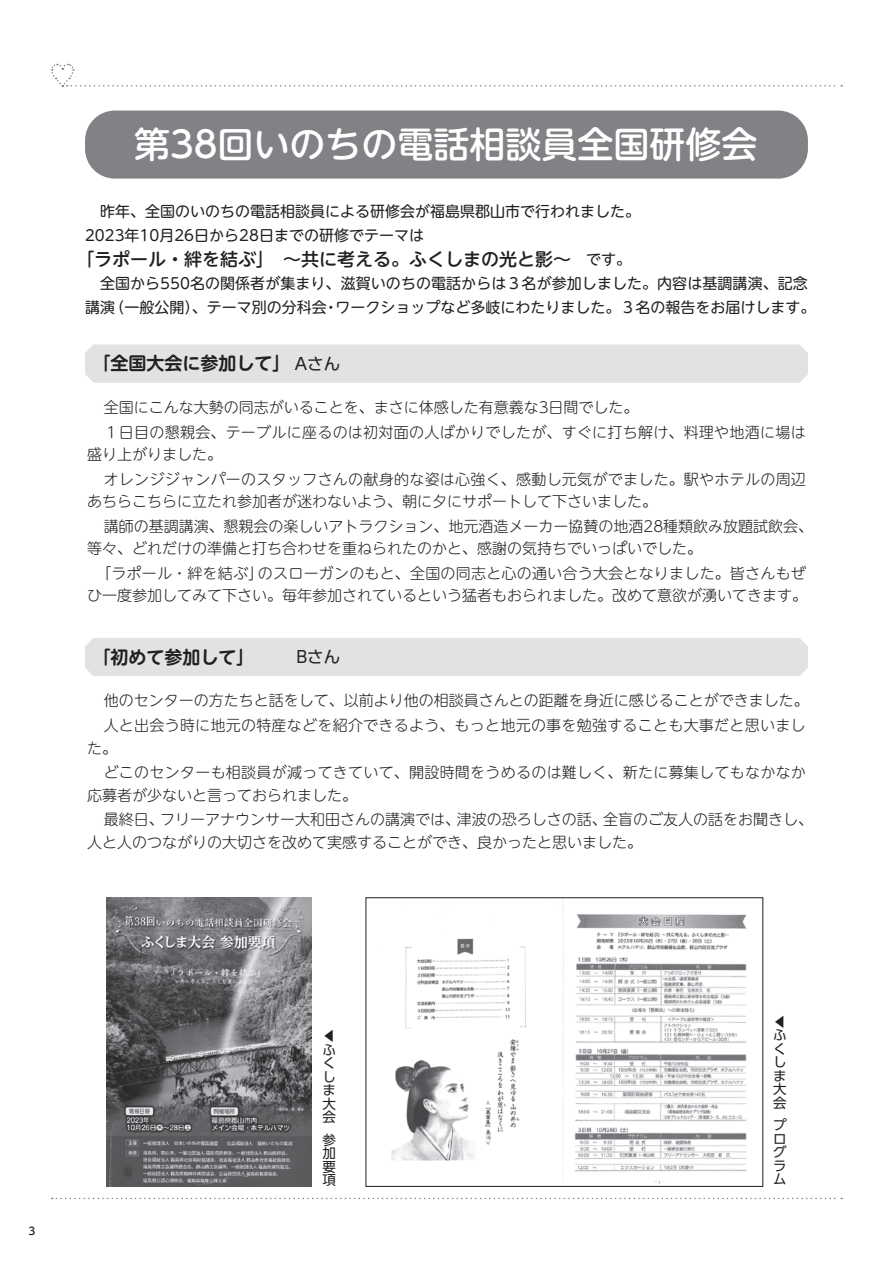
<style>
.page{position:relative;width:893px;height:1263px;background:#fff}
.page>*{position:absolute;margin:0;border:0;box-sizing:border-box;transform-origin:0 0}
.t1{font:500 36px "UD Shin M Go Pro";color:#fff}
.t2{font:500 18px "UD Shin M Go Pro";color:#231f20}
.t3{font:700 18px "UD Shin M Go Pro De";color:#231f20}
.t4{font:16.5px "UD Shin Go Pr 6";color:#231f20}
.t5{font:300 15px/24.6px "UD Shin M Go Pro";color:#231f20}
.t6{font:300 15px/24.6px "UD Shin M Go Pro";letter-spacing:.02em;color:#231f20}
.t7{font:15px/24.2px "UD Shin M Go Pro";color:#231f20}
.t8{font:13.5px/13.5px "UD Shin Go Pr 6";color:#231f20}
.t9{font:500 10.5px "UD Shin M Go Pro";color:#231f20}
.s1{font-weight:400;font-size:15px}
.s2{font-family:"UD Shin Go Pr 6";font-weight:400;font-size:16.5px}
</style>
<div class="page">
<div style="left:85px;top:111px;width:723px;height:68px;background:#808285;border-radius:30px"></div>
<div style="left:85px;top:344px;width:723px;height:39px;background:#e1e2e4"></div>
<div style="left:85px;top:638px;width:723px;height:38px;background:#e1e2e4"></div>
<img style="left:106px;top:897px;width:205px;height:289px">
<img style="left:391px;top:899px;width:356px;height:285px">
<div style="left:366px;top:897px;width:397px;height:290px;border:1px solid #231f20"></div>
<svg style="left:52px;top:1198px;width:790px;height:1px"></svg>
<svg style="left:51px;top:63px;width:791px;height:24px"></svg>
<h1 class="t1" style="left:134px;top:115px;width:625px">第38回いのちの電話相談員全国研修会</h1>
<p class="t7" style="left:85px;top:198px;width:556px">　昨年、全国のいのちの電話相談員による研修会が福島県郡山市で行われました。<br>2023年10月26日から28日までの研修でテーマは</p>
<p class="t2" style="left:76px;top:245px;width:556px">「ラポール・絆を結ぶ」　～共に考える。ふくしまの光と影～<span class="s1">　です。</span></p>
<p class="t7" style="left:85px;top:271px;width:732px">　全国から550名の関係者が集まり、滋賀いのちの電話からは３名が参加しました。内容は基調講演、記念講演（一般公開）、テーマ別の分科会・ワークショップなど多岐にわたりました。３名の報告をお届けします。</p>
<p class="t3" style="left:92px;top:349px;width:249px">「全国大会に参加して」 <span class="s2">Aさん</span></p>
<p class="t6" style="left:104px;top:394px;width:703px">全国にこんな大勢の同志がいることを、まさに体感した有意義な3日間でした。<br>１日目の懇親会、テーブルに座るのは初対面の人ばかりでしたが、すぐに打ち解け、料理や地酒に場は</p>
<p class="t6" style="left:104px;top:441px;width:704px;text-indent:-16px">盛り上がりました。<br>オレンジジャンパーのスタッフさんの献身的な姿は心強く、感動し元気がでました。駅やホテルの周辺</p>
<p class="t5" style="left:104px;top:488px;width:711px;text-indent:-16px">あちらこちらに立たれ参加者が迷わないよう、朝に夕にサポートして下さいました。<br>講師の基調講演、懇親会の楽しいアトラクション、地元酒造メーカー協賛の地酒28種類飲み放題試飲会、</p>
<p class="t5" style="left:96px;top:536px;width:711px;text-indent:-9px">等々、どれだけの準備と打ち合わせを重ねられたのかと、感謝の気持ちでいっぱいでした。<br>「ラポール・絆を結ぶ」のスローガンのもと、全国の同志と心の通い合う大会となりました。皆さんもぜ</p>
<p class="t5" style="left:87px;top:583px;width:722px">ひ一度参加してみて下さい。毎年参加されているという猛者もおられました。改めて意欲が湧いてきます。</p>
<p class="t3" style="left:92px;top:642px;width:163px">「初めて参加して」</p>
<p class="t4" style="left:296px;top:644px;width:45px">Bさん</p>
<p class="t5" style="left:104px;top:688px;width:707px">他のセンターの方たちと話をして、以前より他の相談員さんとの距離を身近に感じることができました。人と出会う時に地元の特産などを紹介できるよう、もっと地元の事を勉強することも大事だと思いまし</p>
<p class="t6" style="left:104px;top:735px;width:704px;text-indent:-16px">た。<br>どこのセンターも相談員が減ってきていて、開設時間をうめるのは難しく、新たに募集してもなかなか</p>
<p class="t5" style="left:104px;top:782px;width:711px;text-indent:-16px">応募者が少ないと言っておられました。<br>最終日、フリーアナウンサー大和田さんの講演では、津波の恐ろしさの話、全盲のご友人の話をお聞きし、</p>
<p class="t5" style="left:87px;top:829px;width:556px">人と人のつながりの大切さを改めて実感することができ、良かったと思いました。</p>
<p class="t9" style="left:28px;top:1222px;width:8px">3</p>
<p class="t8" style="left:322px;top:1029px;width:15px">◀ふくしま大会</p>
<p class="t8" style="left:322px;top:1132px;width:15px;text-align:justify">参加要項</p>
<p class="t8" style="left:773px;top:1014px;width:15px">◀ふくしま大会</p>
<p class="t8" style="left:773px;top:1118px;width:15px">プログラム</p>
</div>
